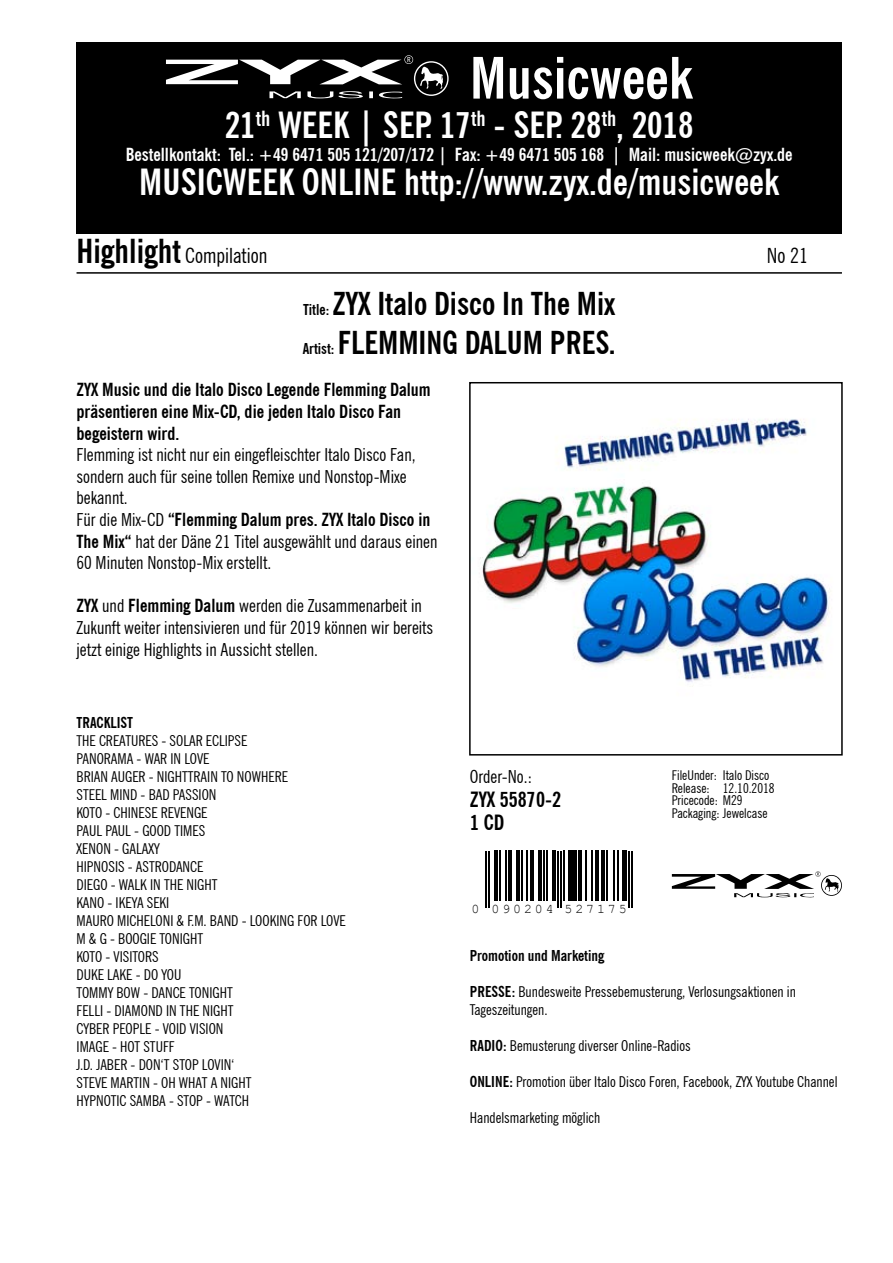
<style>
.page{position:relative;width:893px;height:1263px;background:#fff}
.page>*{position:absolute;margin:0;border:0;box-sizing:border-box;transform-origin:0 0}
.t1{font:700 condensed 57px "News Gothic BT";color:#fff}
.t2{font:700 condensed 36px/57.4px "News Gothic BT";color:#fff;text-align:center}
.t3{font:700 condensed 31.5px/38.2px "News Gothic BT";color:#000}
.t4{font:condensed 21px "News Gothic BT";color:#000}
.t5{font:700 condensed 21px "News Gothic BT";color:#000}
.t6{font:condensed 18px/21.6px "News Gothic BT";color:#000}
.t7{font:700 condensed 18px/21.6px "News Gothic BT";color:#000}
.t8{font:700 condensed 18px "News Gothic BT";color:#fff}
.t9{font:condensed 15px/18px "News Gothic BT";color:#000}
.t10{font:700 condensed 15px "News Gothic BT";color:#000}
.t11{font:condensed 13.5px/12.8px "News Gothic BT";color:#000}
.t12{font:13.35px "Courier New";letter-spacing:.215em;color:#000}
.s1{font-weight:700;font-size:33px}
.s2{font-size:15px}
.s3{font-weight:700}
</style>
<div class="page">
<div style="left:77px;top:43px;width:765px;height:191px;background:#000"></div>
<svg style="left:166px;top:55px;width:283px;height:43px"></svg>
<hr style="left:77px;top:272px;width:765px;height:2px;background:#000">
<img style="left:480px;top:419px;width:351px;height:268px">
<div style="left:469px;top:382px;width:374px;height:373px;border:2px solid #000"></div>
<hr style="left:485px;top:851px;width:2px;height:56px;background:#000">
<hr style="left:488px;top:851px;width:2px;height:56px;background:#000">
<hr style="left:495px;top:851px;width:3px;height:50px;background:#000">
<hr style="left:499px;top:851px;width:2px;height:50px;background:#000">
<hr style="left:506px;top:851px;width:1px;height:50px;background:#000">
<hr style="left:509px;top:851px;width:3px;height:50px;background:#000">
<hr style="left:516px;top:851px;width:4px;height:50px;background:#000">
<hr style="left:521px;top:851px;width:2px;height:50px;background:#000">
<hr style="left:526px;top:851px;width:1px;height:50px;background:#000">
<hr style="left:530px;top:851px;width:4px;height:50px;background:#000">
<hr style="left:538px;top:851px;width:3px;height:50px;background:#000">
<hr style="left:543px;top:851px;width:1px;height:50px;background:#000">
<hr style="left:546px;top:851px;width:1px;height:50px;background:#000">
<hr style="left:552px;top:851px;width:3px;height:50px;background:#000">
<hr style="left:557px;top:851px;width:1px;height:56px;background:#000">
<hr style="left:560px;top:851px;width:1px;height:56px;background:#000">
<hr style="left:563px;top:851px;width:2px;height:50px;background:#000">
<hr style="left:568px;top:851px;width:4px;height:50px;background:#000">
<hr style="left:574px;top:851px;width:3px;height:50px;background:#000">
<hr style="left:579px;top:851px;width:3px;height:50px;background:#000">
<hr style="left:585px;top:851px;width:1px;height:50px;background:#000">
<hr style="left:591px;top:851px;width:2px;height:50px;background:#000">
<hr style="left:596px;top:851px;width:3px;height:50px;background:#000">
<hr style="left:602px;top:851px;width:3px;height:50px;background:#000">
<hr style="left:606px;top:851px;width:2px;height:50px;background:#000">
<hr style="left:613px;top:851px;width:1px;height:50px;background:#000">
<hr style="left:617px;top:851px;width:2px;height:50px;background:#000">
<div style="left:622px;top:851px;width:5px;height:50px;background:#000"></div>
<hr style="left:628px;top:851px;width:2px;height:56px;background:#000">
<hr style="left:631px;top:851px;width:2px;height:56px;background:#000">
<svg style="left:672px;top:871px;width:170px;height:27px"></svg>
<h1 class="t1" style="left:470px;top:43px;width:224px">Musicweek</h1>
<h2 class="t2" style="left:139px;top:96px;width:641px">21<sup>th</sup> WEEK | SEP. 17<sup>th</sup> - SEP. 28<sup>th</sup>, 2018<br>MUSICWEEK ONLINE http://www.zyx.de/musicweek</h2>
<h3 class="t4" style="left:77px;top:243px;width:192px"><span class="s1">Highlight</span> Compilation</h3>
<h3 class="t4" style="left:767px;top:243px;width:42px">No 21</h3>
<h3 class="t3" style="left:303px;top:285px;width:314px"><span class="s2">Title:</span> ZYX Italo Disco In The Mix<br><span class="s2">Artist:</span> FLEMMING DALUM PRES.</h3>
<p class="t7" style="left:77px;top:379px;width:356px">ZYX Music und die Italo Disco Legende Flemming Dalum präsentieren eine Mix-CD, die jeden Italo Disco Fan begeistern wird.</p>
<p class="t6" style="left:77px;top:444px;width:362px">Flemming ist nicht nur ein eingefleischter Italo Disco Fan, sondern auch für seine tollen Remixe und Nonstop-Mixe bekannt.<br>Für die Mix-CD <span class="s3">“Flemming Dalum pres. ZYX Italo Disco in The Mix“</span> hat der Däne 21 Titel ausgewählt und daraus einen 60 Minuten Nonstop-Mix erstellt.</p>
<p class="t6" style="left:77px;top:595px;width:358px"><span class="s3">ZYX</span> und <span class="s3">Flemming Dalum</span> werden die Zusammenarbeit in<br>Zukunft weiter intensivieren und für 2019 können wir bereits jetzt einige Highlights in Aussicht stellen.</p>
<p class="t8" style="left:126px;top:144px;width:668px">Bestellkontakt: Tel.: +49 6471 505 121/207/172 | Fax: +49 6471 505 168 | Mail: musicweek@zyx.de</p>
<p class="t10" style="left:77px;top:713px;width:58px">TRACKLIST</p>
<p class="t9" style="left:77px;top:731px;width:271px">THE CREATURES - SOLAR ECLIPSE<br>PANORAMA - WAR IN LOVE<br>BRIAN AUGER - NIGHTTRAIN TO NOWHERE<br>STEEL MIND - BAD PASSION<br>KOTO - CHINESE REVENGE<br>PAUL PAUL - GOOD TIMES<br>XENON - GALAXY<br>HIPNOSIS - ASTRODANCE<br>DIEGO - WALK IN THE NIGHT<br>KANO - IKEYA SEKI<br>MAURO MICHELONI &amp; F.M. BAND - LOOKING FOR LOVE<br>M &amp; G - BOOGIE TONIGHT<br>KOTO - VISITORS<br>DUKE LAKE - DO YOU<br>TOMMY BOW - DANCE TONIGHT<br>FELLI - DIAMOND IN THE NIGHT<br>CYBER PEOPLE - VOID VISION<br>IMAGE - HOT STUFF<br>J.D. JABER - DON‘T STOP LOVIN‘<br>STEVE MARTIN - OH WHAT A NIGHT<br>HYPNOTIC SAMBA - STOP - WATCH</p>
<p class="t6" style="left:470px;top:766px;width:64px">Order-No.:</p>
<h3 class="t5" style="left:470px;top:786px;width:93px">ZYX 55870-2</h3>
<h3 class="t5" style="left:470px;top:809px;width:36px">1 CD</h3>
<p class="t12" style="left:471px;top:901px;width:157px">0 090204 527175</p>
<p class="t11" style="left:672px;top:769px;width:104px">FileUnder: Italo Disco<br>Release: 12.10.2018<br>Pricecode: M29<br>Packaging: Jewelcase</p>
<p class="t10" style="left:470px;top:946px;width:136px">Promotion und Marketing</p>
<p class="t9" style="left:470px;top:982px;width:327px"><span class="s3">PRESSE:</span> Bundesweite Pressebemusterung, Verlosungsaktionen in<br>Tageszeitungen.</p>
<p class="t9" style="left:470px;top:1036px;width:222px"><span class="s3">RADIO:</span> Bemusterung diverser Online-Radios</p>
<p class="t9" style="left:470px;top:1072px;width:369px"><span class="s3">ONLINE:</span> Promotion über Italo Disco Foren, Facebook, ZYX Youtube Channel</p>
<p class="t9" style="left:470px;top:1108px;width:132px">Handelsmarketing möglich</p>
</div>
